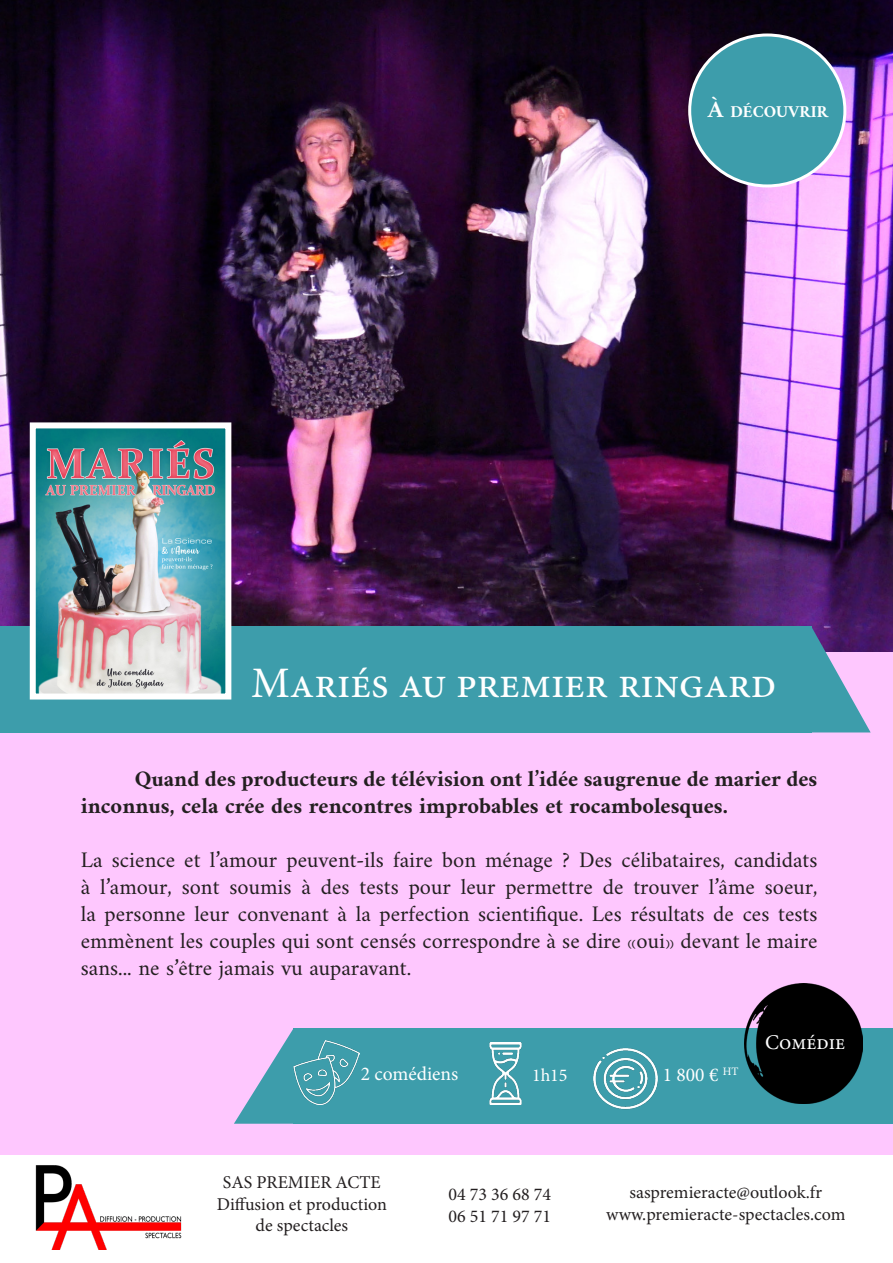
<style>
.page{position:relative;width:893px;height:1263px;background:#fff}
.page>*{position:absolute;margin:0;border:0;box-sizing:border-box;transform-origin:0 0}
.t1{font:43.5px "Minion Pro";color:#fff}
.t2{font:22.5px/27px "Amiri";color:#231f20;text-align:justify}
.t3{font:700 22.5px/27px "Amiri";color:#231f20}
.t4{font:21px "Minion Pro";color:#fff}
.t5{font:19.5px "Minion Pro";color:#fff}
.t6{font:18px "Minion Pro";color:#231f20}
.t7{font:18px "Minion Pro";color:#fff}
.t8{font:700 16.8px "Amiri";color:#fff}
.s1{font-size:24px}
</style>
<div class="page">
<img style="left:0;top:0;width:893px;height:653px">
<div style="left:0;top:653px;width:893px;height:610px;background:#fec7fe"></div>
<div style="left:0;top:626px;width:811px;height:106px;background:#3d9dab"></div>
<svg style="left:811px;top:626px;width:60px;height:106px"></svg>
<div style="left:293px;top:1028px;width:600px;height:96px;background:#3d9dab"></div>
<svg style="left:234px;top:1029px;width:95px;height:95px"></svg>
<img style="left:37px;top:429px;width:187px;height:263px">
<div style="left:30px;top:422px;width:201px;height:277px;border:6px solid #fff"></div>
<div style="left:690px;top:35px;width:155px;height:151px;background:#3d9dab;border-radius:50%"></div>
<div style="left:688px;top:33px;width:158px;height:154px;border:3px solid #fff;border-radius:50%"></div>
<img style="left:293px;top:1041px;width:66px;height:63px">
<img style="left:489px;top:1042px;width:33px;height:62px">
<img style="left:593px;top:1048px;width:65px;height:62px">
<div style="left:0;top:1156px;width:893px;height:107px;background:#fff"></div>
<img style="left:36px;top:1165px;width:146px;height:84px">
<img style="left:744px;top:983px;width:118px;height:120px">
<p class="t8" style="left:708px;top:102px;width:122px"><span class="s1">À</span> DÉCOUVRIR</p>
<p class="t1" style="left:251px;top:654px;width:527px">Mariés au premier ringard</p>
<p class="t3" style="left:81px;top:765px;width:738px;text-indent:54px">Quand des producteurs de télévision ont l’idée saugrenue de marier des inconnus, cela crée des rencontres improbables et rocambolesques.</p>
<p class="t2" style="left:81px;top:846px;width:738px">La science et l’amour peuvent-ils faire bon ménage ? Des célibataires, candidats à l’amour, sont soumis à des tests pour leur permettre de trouver l’âme soeur, la personne leur convenant à la perfection scientifique. Les résultats de ces tests emmènent les couples qui sont censés correspondre à se dire «oui» devant le maire sans... ne s’être jamais vu auparavant.</p>
<p class="t5" style="left:361px;top:1060px;width:99px">2 comédiens</p>
<p class="t7" style="left:532px;top:1063px;width:37px">1h15</p>
<p class="t5" style="left:663px;top:1062px;width:77px">1 800 € <sup>HT</sup></p>
<p class="t4" style="left:765px;top:1028px;width:82px">Comédie</p>
<p class="t6" style="left:223px;top:1170px;width:159px">SAS PREMIER ACTE</p>
<p class="t6" style="left:217px;top:1192px;width:172px">Diffusion et production</p>
<p class="t6" style="left:256px;top:1214px;width:94px">de spectacles</p>
<p class="t6" style="left:448px;top:1182px;width:104px">04 73 36 68 74</p>
<p class="t6" style="left:448px;top:1204px;width:104px">06 51 71 97 71</p>
<p class="t6" style="left:629px;top:1181px;width:194px">saspremieracte@outlook.fr</p>
<p class="t6" style="left:606px;top:1202px;width:241px">www.premieracte-spectacles.com</p>
</div>
